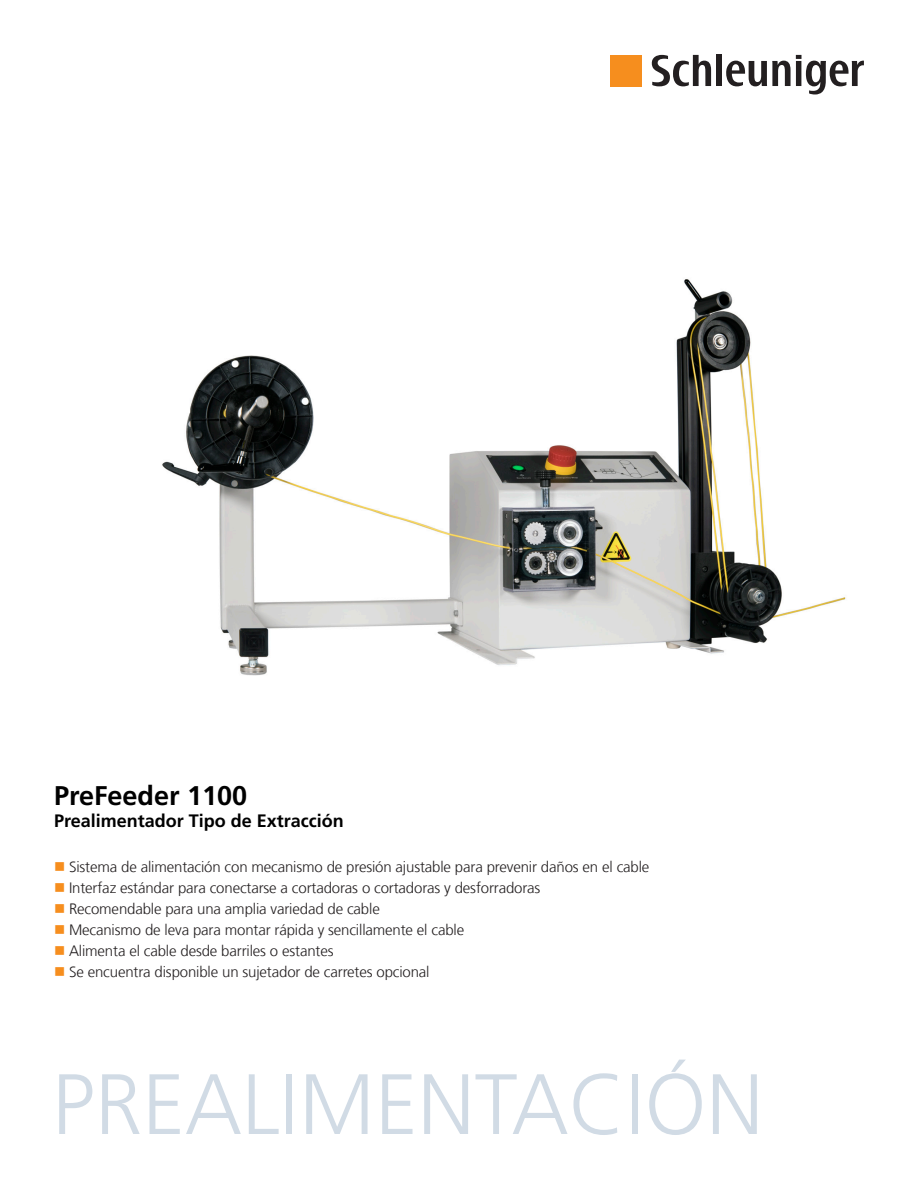
<style>
.page{position:relative;width:918px;height:1188px;background:#fff}
.page>*{position:absolute;margin:0;border:0;box-sizing:border-box;transform-origin:0 0}
.t1{font:300 85.5px "Frutiger LT Com";color:#d1dbe5}
.t2{font:700 27px "Frutiger LT Com";color:#000}
.t3{font:700 18px "Frutiger LT Com";color:#000}
.t4{font:300 15px "Frutiger LT Com";letter-spacing:-.01em;color:#231f20}
.s1{color:#fff}
</style>
<div class="page">
<div style="left:611px;top:55px;width:31px;height:31px;background:#f68e1e"></div>
<div style="left:716px;top:55px;width:6px;height:31px;background:#231f20"></div>
<svg style="left:726px;top:55px;width:138px;height:39px"></svg>
<svg style="left:652px;top:55px;width:59px;height:31px"></svg>
<img style="left:162px;top:279px;width:684px;height:397px">
<p class="t2" style="left:54px;top:780px;width:195px">PreFeeder 1100</p>
<p class="t3" style="left:54px;top:810px;width:291px">Prealimentador Tipo de Extracción</p>
<p class="t4" style="left:54px;top:858px;width:597px"><span class="s1">■</span> Sistema de alimentación con mecanismo de presión ajustable para prevenir daños en el cable</p>
<p class="t4" style="left:54px;top:879px;width:488px"><span class="s1">■</span> Interfaz estándar para conectarse a cortadoras o cortadoras y desforradoras</p>
<p class="t4" style="left:54px;top:900px;width:327px"><span class="s1">■</span> Recomendable para una amplia variedad de cable</p>
<p class="t4" style="left:54px;top:921px;width:412px"><span class="s1">■</span> Mecanismo de leva para montar rápida y sencillamente el cable</p>
<p class="t4" style="left:54px;top:942px;width:281px"><span class="s1">■</span> Alimenta el cable desde barriles o estantes</p>
<p class="t4" style="left:54px;top:963px;width:377px"><span class="s1">■</span> Se encuentra disponible un sujetador de carretes opcional</p>
<p class="t1" style="left:52px;top:1055px;width:713px">PREALIMENTACIÓN</p>
</div>
